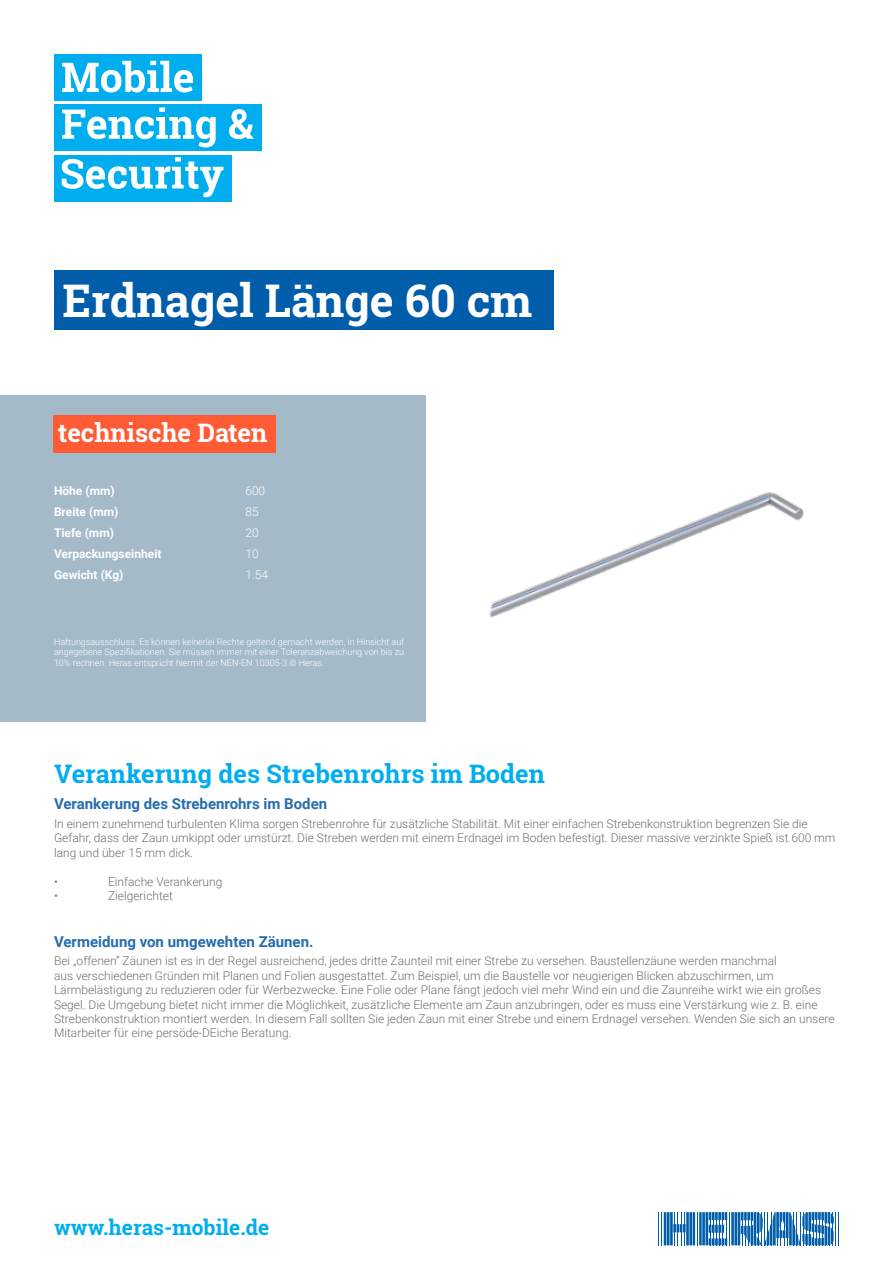
<style>
.page{position:relative;width:893px;height:1263px;background:#fff}
.page>*{position:absolute;margin:0;border:0;box-sizing:border-box;transform-origin:0 0}
.t1{font:700 45px "Roboto Slab";color:#fff}
.t2{font:700 25.5px "Roboto Slab";color:#00aeef}
.t3{font:700 25.5px "Roboto Slab";color:#fff}
.t4{font:700 21px "Roboto Slab";color:#00aeef}
.t5{font:700 15px "Roboto";color:#266dae}
.t6{font:300 12px/14.4px "Roboto";color:#6d6f73}
.t7{font:700 12px "Roboto";color:#fff}
.t8{font:300 12px "Roboto";color:#fff}
.t9{font:300 9px/10.8px "Roboto";color:#fff;text-align:justify}
</style>
<div class="page">
<hr style="left:658px;top:1212px;width:1px;height:33px;background:#005daa">
<hr style="left:661px;top:1212px;width:1px;height:33px;background:#005daa">
<hr style="left:697px;top:1212px;width:1px;height:33px;background:#005daa">
<hr style="left:835px;top:1212px;width:1px;height:33px;background:#005daa">
<hr style="left:838px;top:1212px;width:1px;height:33px;background:#005daa">
<svg style="left:664px;top:1212px;width:31px;height:33px"></svg>
<hr style="left:705px;top:1212px;width:3px;height:33px;background:#005daa">
<hr style="left:702px;top:1212px;width:3px;height:33px;background:#005daa">
<hr style="left:699px;top:1212px;width:3px;height:33px;background:#005daa">
<svg style="left:709px;top:1212px;width:125px;height:33px"></svg>
<div style="left:54px;top:54px;width:147px;height:47px;background:#00aeef"></div>
<div style="left:54px;top:104px;width:207px;height:47px;background:#00aeef"></div>
<div style="left:54px;top:155px;width:177px;height:46px;background:#00aeef"></div>
<svg style="left:62px;top:61px;width:131px;height:31px"></svg>
<svg style="left:62px;top:107px;width:154px;height:40px"></svg>
<svg style="left:229px;top:109px;width:25px;height:30px"></svg>
<svg style="left:62px;top:157px;width:161px;height:40px"></svg>
<img style="left:489px;top:492px;width:315px;height:125px">
<div style="left:54px;top:270px;width:500px;height:59px;background:#005daa"></div>
<div style="left:0;top:396px;width:426px;height:326px;background:#a5bac9"></div>
<div style="left:54px;top:415px;width:222px;height:38px;background:#ff5c35"></div>
<h1 class="t1" style="left:63px;top:270px;width:471px">Erdnagel Länge 60 cm</h1>
<h2 class="t3" style="left:58px;top:415px;width:211px">technische Daten</h2>
<p class="t7" style="left:54px;top:482px;width:62px">Höhe (mm)</p>
<p class="t8" style="left:245px;top:482px;width:21px">600</p>
<p class="t7" style="left:54px;top:503px;width:66px">Breite (mm)</p>
<p class="t8" style="left:245px;top:503px;width:15px">85</p>
<p class="t7" style="left:54px;top:524px;width:61px">Tiefe (mm)</p>
<p class="t8" style="left:245px;top:524px;width:15px">20</p>
<p class="t7" style="left:54px;top:545px;width:109px">Verpackungseinheit</p>
<p class="t8" style="left:245px;top:545px;width:15px">10</p>
<p class="t7" style="left:54px;top:566px;width:71px">Gewicht (Kg)</p>
<p class="t8" style="left:245px;top:566px;width:24px">1.54</p>
<p class="t9" style="left:54px;top:636px;width:352px">Haftungsausschluss. Es können keinerlei Rechte geltend gemacht werden, in Hinsicht auf angegebene Spezifikationen. Sie müssen immer mit einer Toleranzabweichung von bis zu 10% rechnen. Heras entspricht hiermit der NEN-EN 10305-3 © Heras.</p>
<h2 class="t2" style="left:54px;top:756px;width:493px">Verankerung des Strebenrohrs im Boden</h2>
<p class="t5" style="left:54px;top:793px;width:275px">Verankerung des Strebenrohrs im Boden</p>
<p class="t6" style="left:54px;top:816px;width:783px">In einem zunehmend turbulenten Klima sorgen Strebenrohre für zusätzliche Stabilität. Mit einer einfachen Strebenkonstruktion begrenzen Sie die<br>Gefahr, dass der Zaun umkippt oder umstürzt. Die Streben werden mit einem Erdnagel im Boden befestigt. Dieser massive verzinkte Spieß ist 600 mm lang und über 15 mm dick.</p>
<p class="t6" style="left:54px;top:874px;width:5px">•</p>
<p class="t6" style="left:108px;top:874px;width:116px">Einfache Verankerung</p>
<p class="t6" style="left:54px;top:888px;width:5px">•</p>
<p class="t6" style="left:108px;top:888px;width:67px">Zielgerichtet</p>
<p class="t5" style="left:54px;top:931px;width:261px">Vermeidung von umgewehten Zäunen.</p>
<p class="t6" style="left:54px;top:953px;width:782px">Bei „offenen“ Zäunen ist es in der Regel ausreichend, jedes dritte Zaunteil mit einer Strebe zu versehen. Baustellenzäune werden manchmal<br>aus verschiedenen Gründen mit Planen und Folien ausgestattet. Zum Beispiel, um die Baustelle vor neugierigen Blicken abzuschirmen, um Lärmbelästigung zu reduzieren oder für Werbezwecke. Eine Folie oder Plane fängt jedoch viel mehr Wind ein und die Zaunreihe wirkt wie ein großes Segel. Die Umgebung bietet nicht immer die Möglichkeit, zusätzliche Elemente am Zaun anzubringen, oder es muss eine Verstärkung wie z. B. eine Strebenkonstruktion montiert werden. In diesem Fall sollten Sie jeden Zaun mit einer Strebe und einem Erdnagel versehen. Wenden Sie sich an unsere Mitarbeiter für eine persöde-DEiche Beratung.</p>
<h3 class="t4" style="left:54px;top:1213px;width:217px">www.heras-mobile.de</h3>
</div>
